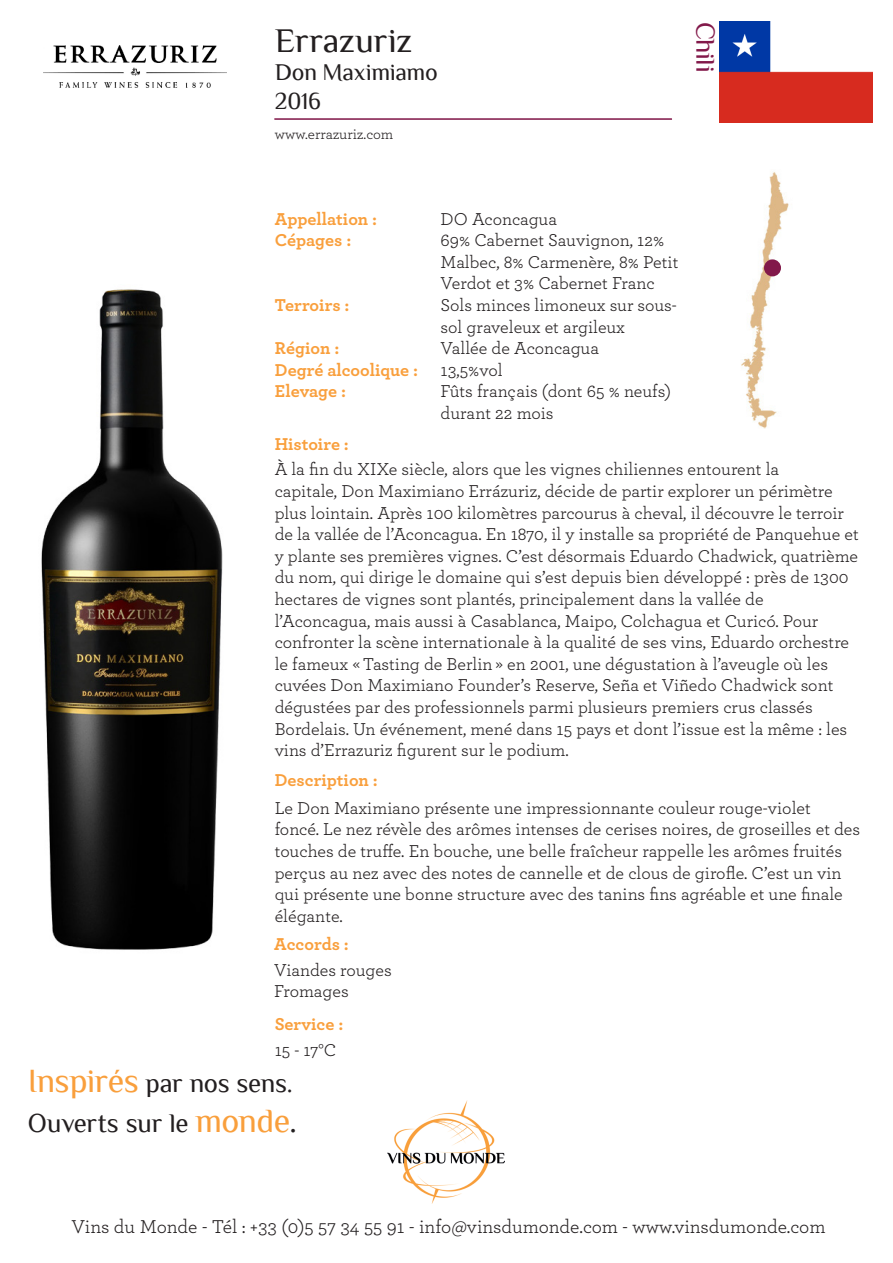
<style>
.page{position:relative;width:893px;height:1263px;background:#fff}
.page>*{position:absolute;margin:0;border:0;box-sizing:border-box;transform-origin:0 0}
.t1{font:34.5px "Philosopher";letter-spacing:-.005em;color:#231f20}
.t2{font:27px "Philosopher";color:#82194a}
.t3{font:26.85px/40.7px "Philosopher";letter-spacing:-.015em;color:#231f20}
.t4{font:24px "Philosopher";letter-spacing:-.015em;color:#231f20}
.t5{font:19.5px "Archer";color:#231f20}
.t6{font:18px/21.6px "Archer";color:#231f20}
.t7{font:700 18px/21.6px "Archer";color:#f99f3c}
.t8{font:15px "Archer";color:#231f20}
.s1{font-size:33.9px;color:#f99f3c}
.s2{font-size:33.9px}
</style>
<div class="page">
<img style="left:388px;top:1100px;width:117px;height:103px">
<img style="left:41px;top:289px;width:182px;height:661px">
<img style="left:741px;top:172px;width:48px;height:257px">
<hr style="left:274px;top:119px;width:398px;height:1px;background:#82194a">
<img style="left:720px;top:21px;width:152px;height:102px">
<img style="left:43px;top:45px;width:184px;height:43px">
<div style="left:764px;top:259px;width:17px;height:17px;background:#82194a;border-radius:50%"></div>
<p class="t1" style="left:275px;top:22px;width:139px">Errazuriz</p>
<p class="t4" style="left:275px;top:60px;width:164px">Don Maximiamo</p>
<p class="t4" style="left:275px;top:89px;width:48px">2016</p>
<p class="t8" style="left:275px;top:124px;width:120px">www.errazuriz.com</p>
<p class="t2" style="left:720px;top:22px;width:52px;rotate:90deg">Chili</p>
<p class="t7" style="left:275px;top:207px;width:104px">Appellation :<br>Cépages :</p>
<p class="t7" style="left:275px;top:293px;width:76px">Terroirs :</p>
<p class="t7" style="left:275px;top:336px;width:66px">Région :</p>
<p class="t7" style="left:275px;top:358px;width:145px">Degré alcoolique :</p>
<p class="t7" style="left:275px;top:379px;width:73px">Elevage :</p>
<p class="t7" style="left:275px;top:432px;width:76px">Histoire :</p>
<p class="t6" style="left:441px;top:207px;width:118px">DO Aconcagua</p>
<p class="t6" style="left:441px;top:229px;width:239px">69% Cabernet Sauvignon, 12%<br>Malbec, 8% Carmenère, 8% Petit<br>Verdot et 3% Cabernet Franc</p>
<p class="t6" style="left:441px;top:293px;width:238px">Sols minces limoneux sur sous&shy;sol graveleux et argileux</p>
<p class="t6" style="left:441px;top:337px;width:160px">Vallée de Aconcagua</p>
<p class="t6" style="left:441px;top:358px;width:64px">13,5%vol</p>
<p class="t6" style="left:441px;top:380px;width:232px">Fûts français (dont 65 % neufs)</p>
<p class="t6" style="left:441px;top:401px;width:114px">durant 22 mois</p>
<p class="t6" style="left:275px;top:458px;width:506px">À la fin du XIXe siècle, alors que les vignes chiliennes entourent la</p>
<p class="t6" style="left:275px;top:479px;width:586px">capitale, Don Maximiano Errázuriz, décide de partir explorer un périmètre plus lointain. Après 100 kilomètres parcourus à cheval, il découvre le terroir de la vallée de l’Aconcagua. En 1870, il y installe sa propriété de Panquehue et y plante ses premières vignes. C’est désormais Eduardo Chadwick, quatrième du nom, qui dirige le domaine qui s’est depuis bien développé : près de 1300 hectares de vignes sont plantés, principalement dans la vallée de</p>
<p class="t6" style="left:275px;top:609px;width:576px">l’Aconcagua, mais aussi à Casablanca, Maipo, Colchagua et Curicó. Pour confronter la scène internationale à la qualité de ses vins, Eduardo orchestre le fameux « Tasting de Berlin » en 2001, une dégustation à l’aveugle où les cuvées Don Maximiano Founder’s Reserve, Seña et Viñedo Chadwick sont dégustées par des professionnels parmi plusieurs premiers crus classés</p>
<p class="t6" style="left:275px;top:717px;width:574px">Bordelais. Un événement, mené dans 15 pays et dont l’issue est la même : les vins d’Errazuriz figurent sur le podium.</p>
<p class="t7" style="left:275px;top:768px;width:105px">Description :</p>
<p class="t6" style="left:275px;top:796px;width:538px">Le Don Maximiano présente une impressionnante couleur rouge-violet</p>
<p class="t6" style="left:275px;top:818px;width:587px">foncé. Le nez révèle des arômes intenses de cerises noires, de groseilles et des touches de truffe. En bouche, une belle fraîcheur rappelle les arômes fruités perçus au nez avec des notes de cannelle et de clous de girofle. C’est un vin qui présente une bonne structure avec des tanins fins agréable et une finale élégante.</p>
<p class="t6" style="left:274px;top:958px;width:119px">Viandes rouges</p>
<p class="t6" style="left:274px;top:980px;width:76px">Fromages</p>
<p class="t7" style="left:274px;top:932px;width:76px">Accords :</p>
<p class="t7" style="left:275px;top:1012px;width:70px">Service :</p>
<p class="t6" style="left:275px;top:1038px;width:63px">15 - 17°C</p>
<h3 class="t3" style="left:28px;top:1063px;width:271px"><span class="s1">Inspirés</span> par nos sens.<br>Ouverts sur le <span class="s1">monde</span><span class="s2">.</span></h3>
<p class="t5" style="left:72px;top:1213px;width:755px">Vins du Monde - Tél : +33 (0)5 57 34 55 91 - info@vinsdumonde.com - www.vinsdumonde.com</p>
</div>
